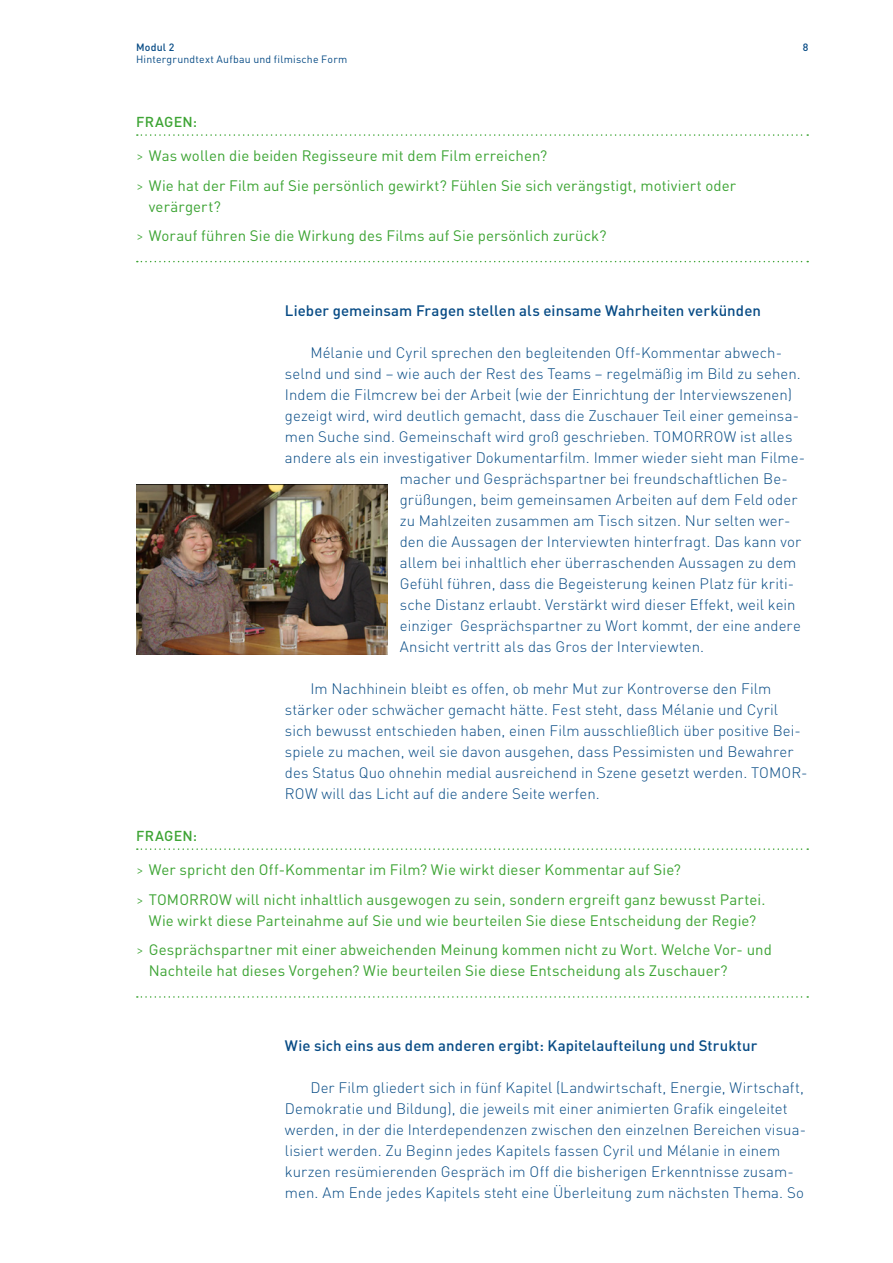
<style>
.page{position:relative;width:893px;height:1263px;background:#fff}
.page>*{position:absolute;margin:0;border:0;box-sizing:border-box;transform-origin:0 0}
.t1{font:300 15px/21px "DIN Pro";letter-spacing:.005em;color:#074b85}
.t2{font:15px/29.5px "DIN Pro";letter-spacing:.005em;color:#3da434}
.t3{font:500 15px "DIN Pro";letter-spacing:.005em;color:#074b85}
.t4{font:500 14.25px "DIN Pro";letter-spacing:.02em;color:#3da434}
.t5{font:10.5px "DIN Pro";letter-spacing:.025em;color:#074b85}
.t6{font:500 10.5px "DIN Pro";letter-spacing:.02em;color:#074b85}
.s1{font-weight:300}
</style>
<div class="page">
<svg style="left:137px;top:134px;width:671px;height:2px"></svg>
<svg style="left:137px;top:261px;width:671px;height:1px"></svg>
<svg style="left:137px;top:848px;width:671px;height:2px"></svg>
<svg style="left:137px;top:996px;width:671px;height:2px"></svg>
<img style="left:136px;top:484px;width:251px;height:170px">
<p class="t6" style="left:136px;top:38px;width:40px">Modul 2</p>
<p class="t6" style="left:803px;top:38px;width:7px">8</p>
<p class="t5" style="left:136px;top:51px;width:213px">Hintergrundtext Aufbau und filmische Form</p>
<p class="t4" style="left:136px;top:111px;width:63px">FRAGEN:</p>
<p class="t2" style="left:136px;top:139px;width:602px"><span class="s1">&gt;</span> Was wollen die beiden Regisseure mit dem Film erreichen?<br><span class="s1">&gt;</span> Wie hat der Film auf Sie persönlich gewirkt? Fühlen Sie sich verängstigt, motiviert oder</p>
<p class="t2" style="left:136px;top:190px;width:472px;text-indent:13px">verärgert?<br><span class="s1">&gt;</span> Worauf führen Sie die Wirkung des Films auf Sie persönlich zurück?</p>
<p class="t3" style="left:285px;top:299px;width:478px">Lieber gemeinsam Fragen stellen als einsame Wahrheiten verkünden</p>
<p class="t1" style="left:310px;top:341px;width:473px">Mélanie und Cyril sprechen den begleitenden Off-Kommentar abwech-</p>
<p class="t1" style="left:285px;top:362px;width:517px">selnd und sind – wie auch der Rest des Teams – regelmäßig im Bild zu sehen.</p>
<p class="t1" style="left:285px;top:383px;width:509px">Indem die Filmcrew bei der Arbeit (wie der Einrichtung der Interviewszenen)</p>
<p class="t1" style="left:285px;top:404px;width:516px">gezeigt wird, wird deutlich gemacht, dass die Zuschauer Teil einer gemeinsa-</p>
<p class="t1" style="left:285px;top:425px;width:509px">men Suche sind. Gemeinschaft wird groß geschrieben. TOMORROW ist alles</p>
<p class="t1" style="left:285px;top:446px;width:522px">andere als ein investigativer Dokumentarfilm. Immer wieder sieht man Filme-</p>
<p class="t1" style="left:400px;top:467px;width:390px">macher und Gesprächspartner bei freundschaftlichen Be-</p>
<p class="t1" style="left:400px;top:488px;width:399px">grüßungen, beim gemeinsamen Arbeiten auf dem Feld oder</p>
<p class="t1" style="left:400px;top:509px;width:392px">zu Mahlzeiten zusammen am Tisch sitzen. Nur selten wer-</p>
<p class="t1" style="left:400px;top:530px;width:403px">den die Aussagen der Interviewten hinterfragt. Das kann vor</p>
<p class="t1" style="left:400px;top:551px;width:398px">allem bei inhaltlich eher überraschenden Aussagen zu dem</p>
<p class="t1" style="left:400px;top:572px;width:396px">Gefühl führen, dass die Begeisterung keinen Platz für kriti-</p>
<p class="t1" style="left:400px;top:593px;width:397px">sche Distanz erlaubt. Verstärkt wird dieser Effekt, weil kein</p>
<p class="t1" style="left:400px;top:614px;width:402px">einziger Gesprächspartner zu Wort kommt, der eine andere</p>
<p class="t1" style="left:400px;top:635px;width:306px">Ansicht vertritt als das Gros der Interviewten.</p>
<p class="t1" style="left:285px;top:677px;width:524px;text-indent:26px">Im Nachhinein bleibt es offen, ob mehr Mut zur Kontroverse den Film stärker oder schwächer gemacht hätte. Fest steht, dass Mélanie und Cyril sich bewusst entschieden haben, einen Film ausschließlich über positive Bei&shy;spiele zu machen, weil sie davon ausgehen, dass Pessimisten und Bewahrer des Status Quo ohnehin medial ausreichend in Szene gesetzt werden. TOMOR-ROW will das Licht auf die andere Seite werfen.</p>
<p class="t4" style="left:136px;top:825px;width:63px">FRAGEN:</p>
<p class="t2" style="left:136px;top:853px;width:631px"><span class="s1">&gt;</span> Wer spricht den Off-Kommentar im Film? Wie wirkt dieser Kommentar auf Sie?<br><span class="s1">&gt;</span> TOMORROW will nicht inhaltlich ausgewogen zu sein, sondern ergreift ganz bewusst Partei.</p>
<p class="t2" style="left:136px;top:904px;width:637px;text-align:center">Wie wirkt diese Parteinahme auf Sie und wie beurteilen Sie diese Entscheidung der Regie?<br><span class="s1">&gt;</span> Gesprächspartner mit einer abweichenden Meinung kommen nicht zu Wort. Welche Vor- und</p>
<p class="t2" style="left:149px;top:954px;width:580px">Nachteile hat dieses Vorgehen? Wie beurteilen Sie diese Entscheidung als Zuschauer?</p>
<p class="t3" style="left:285px;top:1034px;width:474px">Wie sich eins aus dem anderen ergibt: Kapitelaufteilung und Struktur</p>
<p class="t1" style="left:285px;top:1076px;width:523px;text-indent:26px">Der Film gliedert sich in fünf Kapitel (Landwirtschaft, Energie, Wirtschaft, Demokratie und Bildung), die jeweils mit einer animierten Grafik eingeleitet werden, in der die Interdependenzen zwischen den einzelnen Bereichen visua&shy;lisiert werden. Zu Beginn jedes Kapitels fassen Cyril und Mélanie in einem kurzen resümierenden Gespräch im Off die bisherigen Erkenntnisse zusam&shy;men. Am Ende jedes Kapitels steht eine Überleitung zum nächsten Thema. So</p>
</div>
